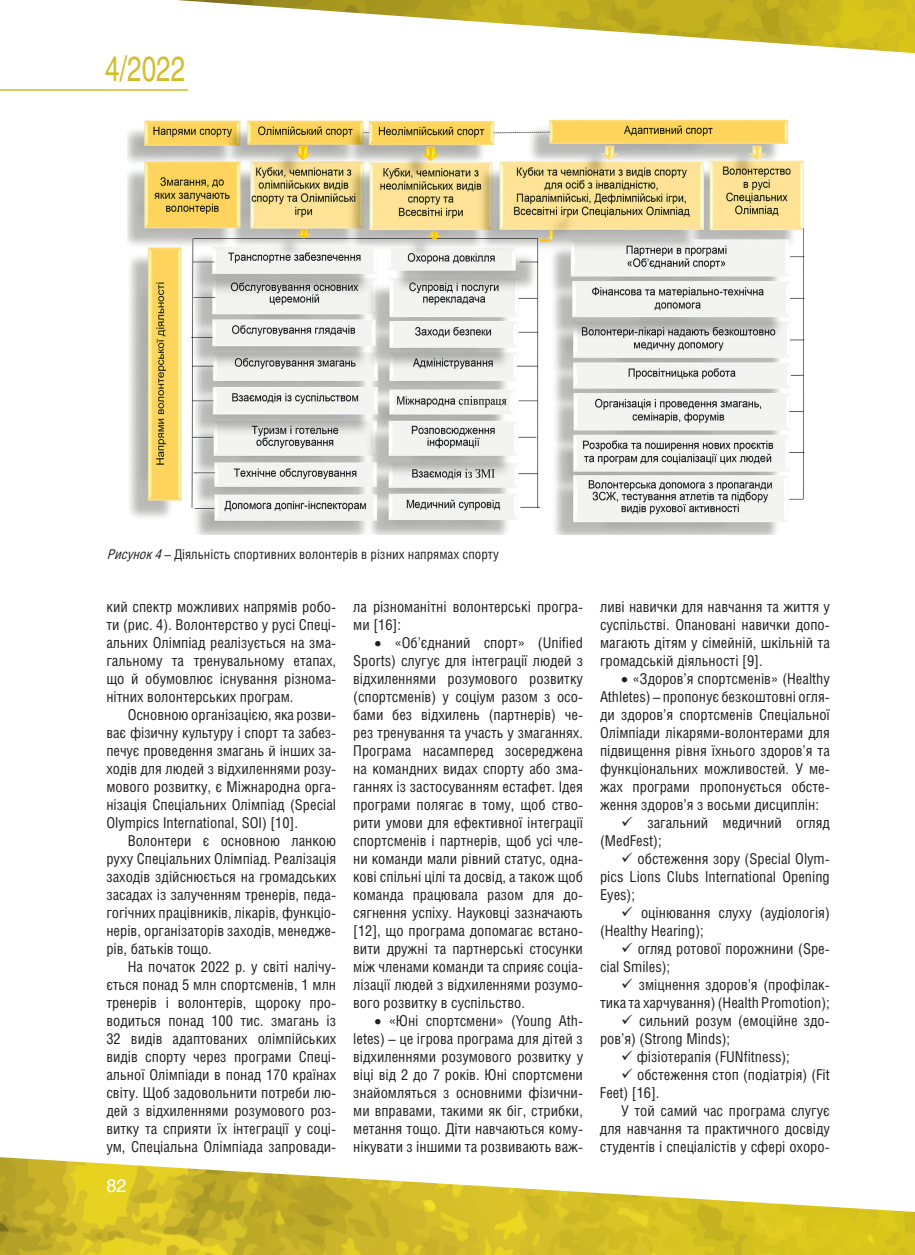
<style>
.page{position:relative;width:915px;height:1255px;background:#fff}
.page>*{position:absolute;margin:0;border:0;box-sizing:border-box;transform-origin:0 0}
.t1{font:34.5px "Helios C";color:#d3bc29;scale:.75 1}
.t2{font:18px "Helios C";color:#fff}
.t3{font:15px/18px "Helios Cond C";color:#231f20;text-align:justify}
.t4{font:13.5px "Helios Cond C";color:#231f20}
.s1{font-style:italic}
.s2{color:#1a161a}
</style>
<div class="page">
<img style="left:177px;top:0;width:737px;height:53px">
<img style="left:0;top:1157px;width:914px;height:97px">
<hr style="left:0;top:89px;width:188px;height:2px;background:#d3bc29">
<img style="left:128px;top:119px;width:677px;height:415px">
<h1 class="t1" style="left:105px;top:48px;width:108px">4/2022</h1>
<p class="t4" style="left:107px;top:546px;width:393px"><span class="s1">Рисунок4</span>– Діяльність спортивних волонтерів в різних напрямах спорту</p>
<p class="t3" style="left:106px;top:597px;width:231px">кий спектр можливих напрямів робо&shy;ти (рис. 4). Волонтерство у русі Спеці&shy;альних Олімпіад реалізується на зма&shy;гальному та тренувальному етапах, що й обумовлює існування різнома&shy;нітних волонтерських програм.</p>
<p class="t3" style="left:106px;top:705px;width:231px;text-indent:21px">Основною організацією, яка розви&shy;ває фізичну культуру і спорт та забез&shy;печує проведення змагань й інших за&shy;ходів для людей з відхиленнями розу&shy;мового розвитку, є Міжнародна орга&shy;нізація Спеціальних Олімпіад (Special Olympics International, SOI) [10].</p>
<p class="t3" style="left:106px;top:831px;width:231px;text-indent:21px">Волонтери є основною ланкою руху Спеціальних Олімпіад. Реалізація заходів здійснюється на громадських засадах із залученням тренерів, педа&shy;гогічних працівників, лікарів, функціо&shy;нерів, організаторів заходів, менедже&shy;рів, батьків тощо.</p>
<p class="t3" style="left:106px;top:957px;width:231px;text-indent:21px">На початок 2022 р. у світі налічу&shy;ється понад 5 млн спортсменів, 1 млн тренерів і волонтерів, щороку про&shy;водиться понад 100 тис. змагань із 32 видів адаптованих олімпійських видів спорту через програми Спеці&shy;альної Олімпіади в понад 170 країнах світу. Щоб задовольнити потреби лю&shy;дей з відхиленнями розумового роз&shy;витку та сприяти їх інтеграції у соці&shy;ум, Спеціальна Олімпіада запровади-</p>
<p class="t2" style="left:106px;top:1175px;width:22px">82</p>
<p class="t3" style="left:353px;top:597px;width:231px">ла різноманітні волонтерські програ&shy;ми [16]:</p>
<p class="t3" style="left:353px;top:633px;width:231px;text-indent:21px">• «Об’єднаний спорт» <span class="s2">(</span>Unified Sports) слугує для інтеграції людей з відхиленнями розумового розвитку (спортсменів) у соціум разом з осо&shy;бами без відхилень (партнерів) че&shy;рез тренування та участь у змаганнях.<br>Програма насамперед зосереджена на командних видах спорту або зма&shy;ганнях із застосуванням естафет. Ідея програми полягає в тому, щоб ство&shy;рити умови для ефективної інтеграції спортсменів і партнерів, щоб усі чле&shy;ни команди мали рівний статус, одна&shy;кові спільні цілі та досвід, а також щоб команда працювала разом для до&shy;сягнення успіху. Науковці зазначають [12], що програма допомагає встано&shy;вити дружні та партнерські стосунки між членами команди та сприяє соціа&shy;лізації людей з відхиленнями розумо&shy;вого розвитку в суспільство.</p>
<p class="t3" style="left:353px;top:1011px;width:231px;text-indent:21px">• «Юні спортсмени» (Young Ath&shy;letes) – це ігрова програма для дітей з відхиленнями розумового розвитку у віці від 2 до 7 років. Юні спортсмени знайомляться з основними фізични&shy;ми вправами, такими як біг, стрибки, метання тощо. Діти навчаються кому&shy;нікувати з іншими та розвивають важ-</p>
<p class="t3" style="left:600px;top:597px;width:231px">ливі навички для навчання та життя у суспільстві. Опановані навички допо&shy;магають дітям у сімейній, шкільній та громадській діяльності [9].</p>
<p class="t3" style="left:600px;top:669px;width:231px;text-indent:21px">• «Здоров’я спортсменів» (Healthy Athletes) – пропонує безкоштовні огля&shy;ди здоров’я спортсменів Спеціальної Олімпіади лікарями-волонтерами для підвищення рівня їхнього здоров’я та функціональних можливостей. У ме&shy;жах програми пропонується обсте&shy;ження здоров’я з восьми дисциплін:</p>
<p class="t3" style="left:599px;top:813px;width:231px;text-indent:21px">✓ загальний медичний огляд (MedFest);</p>
<p class="t3" style="left:599px;top:849px;width:231px;text-indent:21px">✓ обстеження зору (Special Olym&shy;pics Lions Clubs International Opening Eyes);</p>
<p class="t3" style="left:599px;top:903px;width:231px;text-indent:21px">✓ оцінювання слуху (аудіологія) (Healthy Hearing);</p>
<p class="t3" style="left:599px;top:939px;width:231px;text-indent:21px">✓ огляд ротової порожнини (Spe&shy;cial Smiles);</p>
<p class="t3" style="left:599px;top:975px;width:231px;text-align:right">✓ зміцнення здоров’я (профілак&shy;тика та харчування) (Health Promotion);</p>
<p class="t3" style="left:599px;top:1011px;width:231px;text-indent:21px">✓ сильний розум (емоційне здо&shy;ров’я) (Strong Minds);</p>
<p class="t3" style="left:621px;top:1047px;width:170px">✓ фізіотерапія (FUNfitness);</p>
<p class="t3" style="left:599px;top:1065px;width:231px;text-indent:21px">✓ обстеження стоп (подіатрія) (Fit<br>Feet) [16].</p>
<p class="t3" style="left:599px;top:1101px;width:231px;text-indent:21px">У той самий час програма слугує для навчання та практичного досвіду студентів і спеціалістів у сфері охоро-</p>
</div>
